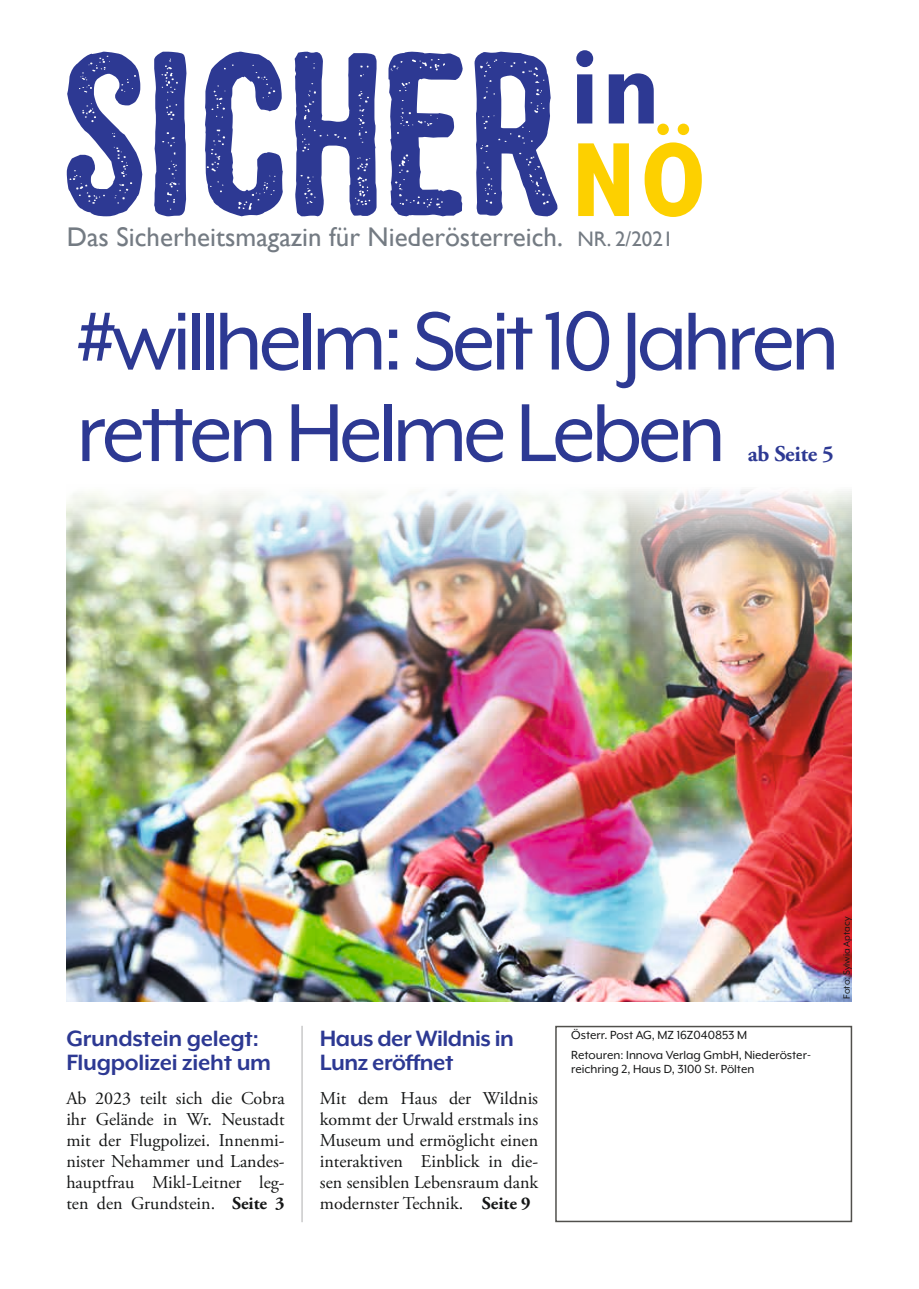
<style>
.page{position:relative;width:919px;height:1289px;background:#fff}
.page>*{position:absolute;margin:0;border:0;box-sizing:border-box;transform-origin:0 0}
.t1{font:269.55px "ZEMBOOD";color:#2d3993}
.t2{font:700 condensed 106.35px "Gill Sans MT Pro";color:#2d3993}
.t3{font:700 condensed 106.35px "Gill Sans MT Pro";color:#fdd000}
.t4{font:94.5px/91.5px "Mr Eaves XL Mod OT";letter-spacing:-.05em;color:#2d3993}
.t5{font:27px "Gill Sans";color:#747b83}
.t6{font:700 25.5px/24px "Mr Eaves XL Mod OT";letter-spacing:-.01em;color:#2d3993}
.t7{font:700 22.5px "Adobe Garamond Pro";letter-spacing:-.01em;color:#2d3993}
.t8{font:21px "Gill Sans";color:#747b83}
.t9{font:18px/21px "Adobe Garamond Pro";color:#151616;text-align:justify}
.t10{font:13.5px/13.5px "Mr Eaves XL Mod OT";color:#151616}
.t11{font:10.5px "Mr Eaves XL Mod OT";color:#151616}
.s1{font-weight:700}
</style>
<div class="page">
<img style="left:66px;top:489px;width:785px;height:512px">
<div style="left:555px;top:1025px;width:297px;height:197px;border:2px solid #51504c"></div>
<hr style="left:301px;top:1025px;width:2px;height:197px;background:#c9c9ca">
<h1 class="t1" style="left:67px;top:-10px;width:500px">SICHER</h1>
<h3 class="t5" style="left:67px;top:221px;width:497px">Das Sicherheitsmagazin für Niederösterreich.</h3>
<h2 class="t2" style="left:571px;top:24px;width:90px">in</h2>
<h2 class="t3" style="left:571px;top:117px;width:137px">NÖ</h2>
<p class="t8" style="left:577px;top:226px;width:97px">NR. 2/2021</p>
<h3 class="t4" style="left:77px;top:295px;width:764px">#willhelm: Seit 10 Jahren retten Helme Leben</h3>
<p class="t7" style="left:747px;top:440px;width:88px">ab Seite 5</p>
<h3 class="t6" style="left:66px;top:1026px;width:206px">Grundstein gelegt:<br>Flugpolizei zieht um</h3>
<p class="t9" style="left:66px;top:1088px;width:220px">Ab 2023 teilt sich die Cobra ihr Gelände in Wr. Neustadt mit der Flugpolizei. Innenmi&shy;nister Nehammer und Landes&shy;hauptfrau Mikl-Leitner leg&shy;ten den Grundstein. <span class="s1">Seite 3</span></p>
<h3 class="t6" style="left:320px;top:1026px;width:195px">Haus der Wildnis in<br>Lunz eröffnet</h3>
<p class="t9" style="left:320px;top:1088px;width:220px">Mit dem Haus der Wildnis kommt der Urwald erstmals ins Museum und ermöglicht einen interaktiven Einblick in die&shy;sen sensiblen Lebensraum dank modernster Technik. <span class="s1">Seite 9</span></p>
<p class="t10" style="left:571px;top:1028px;width:177px">Österr. Post AG, MZ 16Z040853 M</p>
<p class="t10" style="left:571px;top:1048px;width:241px">Retouren: Innova Verlag GmbH, Niederöster&shy;reichring 2, Haus D, 3100 St. Pölten</p>
<p class="t11" style="left:841px;top:998px;width:84px;rotate:-90deg">Foto: Sylwia Aptacy</p>
</div>
